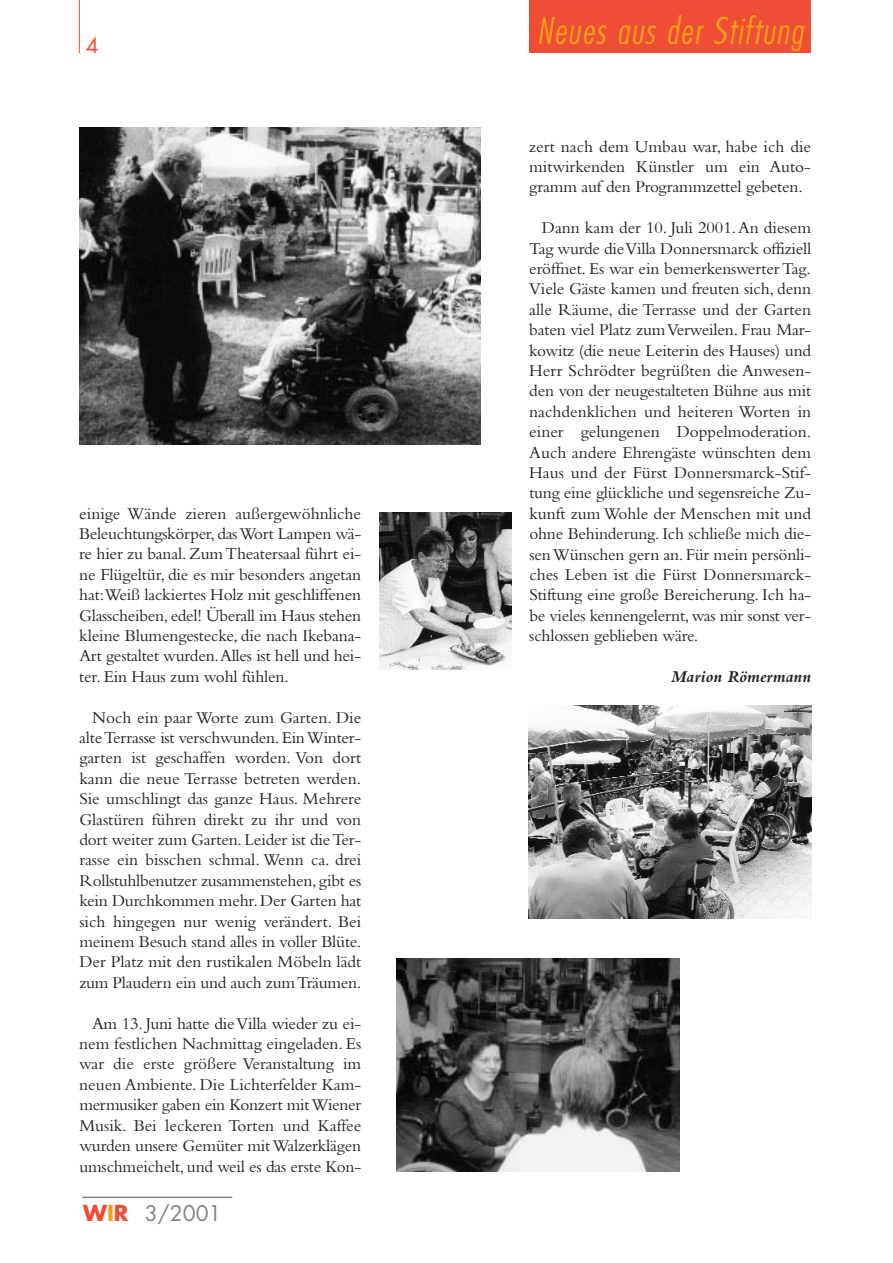
<style>
.page{position:relative;width:893px;height:1263px;background:#fff}
.page>*{position:absolute;margin:0;border:0;box-sizing:border-box;transform-origin:0 0}
.t1{font:italic 300 condensed 36px "Futura";color:#f89c1c}
.t2{font:21px "Futura";color:#808285}
.t3{font:21px "Futura";color:#ef4d35}
.t4{font:17.25px/20.4px "Bembo";letter-spacing:-.01em;color:#231f20;text-align:justify}
.t5{font:italic 700 17.25px "Bembo";color:#231f20}
.s1{font-weight:700;font-size:21.45px;color:#ef4d35}
.s2{font-weight:700;font-size:21.45px;color:#f89c1c}
</style>
<div class="page">
<div style="left:529px;top:0;width:282px;height:53px;background:#ef4d35"></div>
<hr style="left:79px;top:0;width:1px;height:53px;background:#ef4d35">
<hr style="left:82px;top:1197px;width:150px;height:1px;background:#808285">
<img style="left:379px;top:512px;width:132px;height:158px">
<img style="left:79px;top:128px;width:401px;height:317px">
<img style="left:528px;top:706px;width:283px;height:212px">
<img style="left:397px;top:959px;width:282px;height:212px">
<p class="t3" style="left:86px;top:36px;width:14px">4</p>
<p class="t4" style="left:79px;top:504px;width:283px">einige Wände zieren außergewöhnliche Beleuchtungskörper, das Wort Lampen wä&shy;re hier zu banal. Zum Theatersaal führt ei&shy;ne Flügeltür, die es mir besonders angetan hat:Weiß lackiertes Holz mit geschliffenen Glasscheiben, edel! Überall im Haus stehen kleine Blumengestecke, die nach Ikebana-Art gestaltet wurden.Alles ist hell und hei&shy;ter. Ein Haus zum wohl fühlen.</p>
<p class="t4" style="left:79px;top:708px;width:283px;text-indent:13px">Noch ein paar Worte zum Garten. Die alte Terrasse ist verschwunden.Ein Winter&shy;garten ist geschaffen worden. Von dort kann die neue Terrasse betreten werden.<br>Sie umschlingt das ganze Haus. Mehrere Glastüren führen direkt zu ihr und von dort weiter zum Garten. Leider ist die Ter&shy;rasse ein bisschen schmal. Wenn ca. drei Rollstuhlbenutzer zusammenstehen, gibt es kein Durchkommen mehr.Der Garten hat sich hingegen nur wenig verändert. Bei meinem Besuch stand alles in voller Blüte.<br>Der Platz mit den rustikalen Möbeln lädt zum Plaudern ein und auch zum Träumen.</p>
<p class="t4" style="left:79px;top:1014px;width:283px;text-indent:13px">Am 13. Juni hatte die Villa wieder zu ei&shy;nem festlichen Nachmittag eingeladen. Es war die erste größere Veranstaltung im neuen Ambiente. Die Lichterfelder Kam&shy;mermusiker gaben ein Konzert mit Wiener Musik. Bei leckeren Torten und Kaffee wurden unsere Gemüter mit Walzerklägen umschmeichelt, und weil es das erste Kon-</p>
<p class="t2" style="left:83px;top:1204px;width:140px"><span class="s1">W</span><span class="s2">I</span><span class="s1">R</span> 3/2001</p>
<h1 class="t1" style="left:536px;top:14px;width:274px">Neues aus der Stiftung</h1>
<p class="t4" style="left:529px;top:137px;width:283px">zert nach dem Umbau war, habe ich die mitwirkenden Künstler um ein Auto&shy;gramm auf den Programmzettel gebeten.</p>
<p class="t4" style="left:529px;top:219px;width:283px;text-indent:13px">Dann kam der 10. Juli 2001.An diesem Tag wurde die Villa Donnersmarck offiziell eröffnet. Es war ein bemerkenswerter Tag.<br>Viele Gäste kamen und freuten sich, denn alle Räume, die Terrasse und der Garten baten viel Platz zum Verweilen. Frau Mar&shy;kowitz (die neue Leiterin des Hauses) und Herr Schrödter begrüßten die Anwesen&shy;den von der neugestalteten Bühne aus mit nachdenklichen und heiteren Worten in einer gelungenen Doppelmoderation.<br>Auch andere Ehrengäste wünschten dem Haus und der Fürst Donnersmarck-Stif&shy;tung eine glückliche und segensreiche Zu&shy;kunft zum Wohle der Menschen mit und ohne Behinderung. Ich schließe mich die&shy;sen Wünschen gern an. Für mein persönli&shy;ches Leben ist die Fürst Donnersmarck-Stiftung eine große Bereicherung. Ich ha&shy;be vieles kennengelernt,was mir sonst ver&shy;schlossen geblieben wäre.</p>
<p class="t5" style="left:671px;top:670px;width:141px">Marion Römermann</p>
</div>
